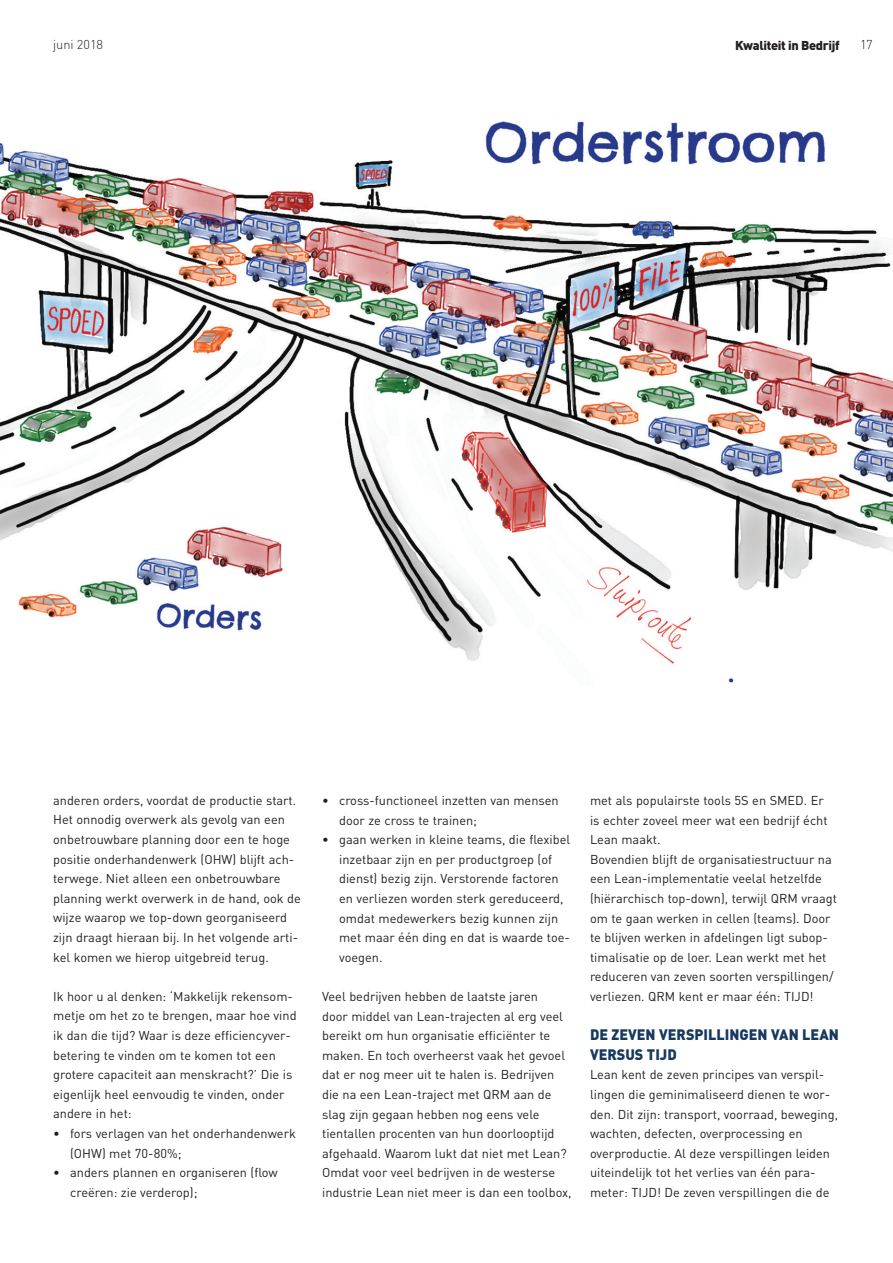
<style>
.page{position:relative;width:893px;height:1263px;background:#fff}
.page>*{position:absolute;margin:0;border:0;box-sizing:border-box;transform-origin:0 0}
.t1{font:900 15px/19.6px "DIN";color:#173861;scale:.96 1}
.t2{font:12.75px/19.6px "DIN";color:#231f20}
.t3{font:900 12.75px "DIN";letter-spacing:-.025em;color:#231f20}
.t4{font:300 12.75px "DIN";color:#231f20}
</style>
<div class="page">
<img style="left:0;top:121px;width:893px;height:562px">
<p class="t4" style="left:53px;top:37px;width:51px">juni 2018</p>
<p class="t3" style="left:735px;top:37px;width:106px">Kwaliteit in Bedrijf</p>
<p class="t4" style="left:860px;top:37px;width:14px">17</p>
<p class="t2" style="left:53px;top:790px;width:249px">anderen orders, voordat de productie start.<br>Het onnodig overwerk als gevolg van een onbetrouwbare planning door een te hoge positie onderhandenwerk (OHW) blijft ach&shy;terwege. Niet alleen een onbetrouwbare planning werkt overwerk in de hand, ook de wijze waarop we top-down georganiseerd zijn draagt hieraan bij. In het volgende arti&shy;kel komen we hierop uitgebreid terug.</p>
<p class="t2" style="left:53px;top:986px;width:245px">Ik hoor u al denken: ‘Makkelijk rekensom&shy;metje om het zo te brengen, maar hoe vind ik dan die tijd? Waar is deze efficiencyver&shy;betering te vinden om te komen tot een grotere capaciteit aan menskracht?’ Die is eigenlijk heel eenvoudig te vinden, onder andere in het:</p>
<p class="t2" style="left:70px;top:1123px;width:227px;text-indent:-17px">• fors verlagen van het onderhandenwerk (OHW) met 70-80%;</p>
<p class="t2" style="left:70px;top:1162px;width:209px;text-indent:-17px">• anders plannen en organiseren (flow creëren: zie verderop);</p>
<p class="t2" style="left:339px;top:790px;width:221px;text-indent:-17px">• cross-functioneel inzetten van mensen door ze cross te trainen;</p>
<p class="t2" style="left:339px;top:829px;width:233px;text-indent:-17px">• gaan werken in kleine teams, die flexibel inzetbaar zijn en per productgroep (of dienst) bezig zijn. Verstorende factoren en verliezen worden sterk gereduceerd, omdat medewerkers bezig kunnen zijn met maar één ding en dat is waarde toe&shy;voegen.</p>
<p class="t2" style="left:322px;top:986px;width:251px">Veel bedrijven hebben de laatste jaren<br>door middel van Lean-trajecten al erg veel bereikt om hun organisatie efficiënter te maken. En toch overheerst vaak het gevoel dat er nog meer uit te halen is. Bedrijven die na een Lean-traject met QRM aan de slag zijn gegaan hebben nog eens vele tientallen procenten van hun doorlooptijd afgehaald. Waarom lukt dat niet met Lean?<br>Omdat voor veel bedrijven in de westerse industrie Lean niet meer is dan een toolbox,</p>
<p class="t2" style="left:590px;top:790px;width:248px">met als populairste tools 5S en SMED. Er<br>is echter zoveel meer wat een bedrijf écht Lean maakt.<br>Bovendien blijft de organisatiestructuur na een Lean-implementatie veelal hetzelfde (hiërarchisch top-down), terwijl QRM vraagt om te gaan werken in cellen (teams). Door te blijven werken in afdelingen ligt subop&shy;timalisatie op de loer. Lean werkt met het reduceren van zeven soorten verspillingen/ verliezen. QRM kent er maar één: TIJD!</p>
<p class="t1" style="left:590px;top:1024px;width:261px">DE ZEVEN VERSPILLINGEN VAN LEAN<br>VERSUS TIJD</p>
<p class="t2" style="left:590px;top:1065px;width:250px">Lean kent de zeven principes van verspil&shy;lingen die geminimaliseerd dienen te wor&shy;den. Dit zijn: transport, voorraad, beweging, wachten, defecten, overprocessing en overproductie. Al deze verspillingen leiden uiteindelijk tot het verlies van één para&shy;meter: TIJD! De zeven verspillingen die de</p>
</div>
